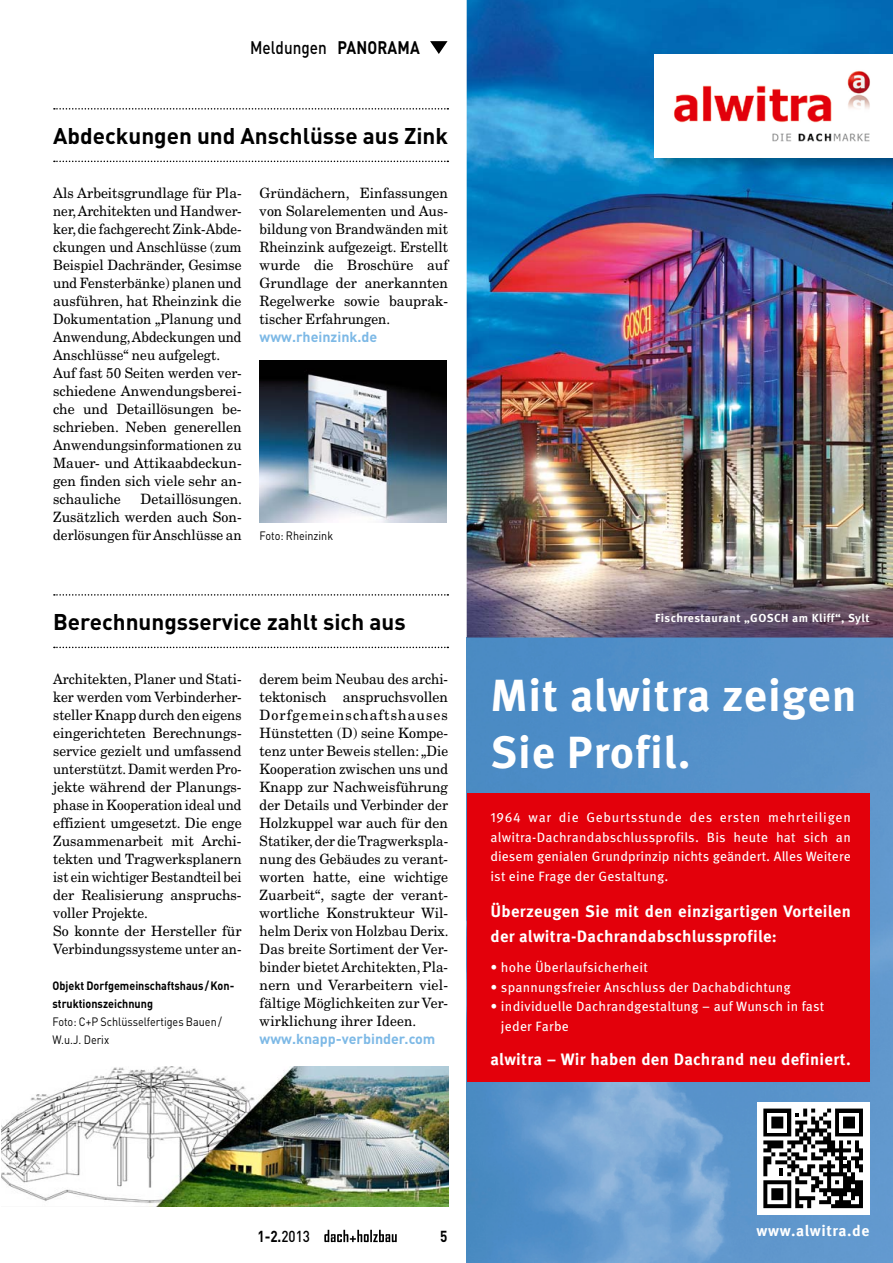
<style>
.page{position:relative;width:893px;height:1263px;background:#fff}
.page>*{position:absolute;margin:0;border:0;box-sizing:border-box;transform-origin:0 0}
.t1{font:700 45px/57px "Meta Pro";letter-spacing:.02em;color:#fff}
.t2{font:700 22.5px "DIN Pro";color:#000}
.t3{font:500 18px "DIN Pro";color:#000;scale:.85 1}
.t4{font:700 16.5px/25.5px "Meta Pro";letter-spacing:.02em;color:#fff}
.t5{font:700 15.75px "DIN Pro";color:#000;scale:.85 1}
.t6{font:700 15.3px "Meta Pro";letter-spacing:.04em;color:#fff}
.t7{font:14.25px/18px "New Century Schlbk LT Std";color:#000;scale:.95 1}
.t8{font:14.25px/18px "New Century Schlbk LT Std";color:#000}
.t9{font:13.5px/19.5px "Meta Pro";letter-spacing:.015em;color:#fff;text-align:justify}
.t10{font:700 12px/18px "DIN Pro";color:#000;scale:.9 1}
.t11{font:12px "DIN Pro";color:#000;scale:.9 1}
.t12{font:700 11.55px "Meta Pro";letter-spacing:.04em;color:#fff}
.s1{font-weight:700}
.s2{font-family:"DIN Pro";font-weight:700;color:#7db9e6}
.s3{font-weight:400}
.s4{font-weight:500}
</style>
<div class="page">
<img style="left:467px;top:0;width:426px;height:1263px">
<div style="left:467px;top:794px;width:403px;height:288px;background:#e3000b"></div>
<div style="left:757px;top:1102px;width:113px;height:113px;background:#fff"></div>
<svg style="left:763px;top:1108px;width:100px;height:100px"></svg>
<img style="left:651px;top:50px;width:242px;height:134px">
<div style="left:655px;top:54px;width:238px;height:103px;background:#fff"></div>
<img style="left:674px;top:71px;width:196px;height:70px">
<svg style="left:430px;top:41px;width:18px;height:13px"></svg>
<svg style="left:324px;top:1230px;width:73px;height:12px"></svg>
<img style="left:260px;top:360px;width:186px;height:162px">
<svg style="left:54px;top:108px;width:394px;height:2px"></svg>
<svg style="left:54px;top:161px;width:394px;height:1px"></svg>
<img style="left:2px;top:1066px;width:446px;height:140px">
<svg style="left:54px;top:594px;width:394px;height:2px"></svg>
<svg style="left:54px;top:647px;width:394px;height:1px"></svg>
<p class="t3" style="left:250px;top:35px;width:201px">Meldungen <span class="s1">PANORAMA</span></p>
<p class="t2" style="left:53px;top:121px;width:396px">Abdeckungen und Anschlüsse aus Zink</p>
<p class="t8" style="left:260px;top:184px;width:190px">Gründächern, Einfassungen von Solarelementen und Aus&shy;bildung von Brandwänden mit<br>Rheinzink aufgezeigt. Erstellt wurde die Broschüre auf<br>Grundlage der anerkannten<br>Regelwerke sowie bauprak&shy;tischer Erfahrungen. <span class="s2">www.rheinzink.de</span></p>
<p class="t8" style="left:53px;top:184px;width:190px">Als Arbeitsgrundlage für Pla&shy;ner, Architekten und Handwer&shy;ker, die fachgerecht Zink-Abde&shy;ckungen und Anschlüsse (zum<br>Beispiel Dachränder, Gesimse und Fensterbänke) planen und ausführen, hat Rheinzink die<br>Dokumentation „Planung und<br>Anwendung, Abdeckungen und<br>Anschlüsse“ neu aufgelegt.<br>Auf fast 50 Seiten werden ver&shy;schiedene Anwendungsberei&shy;che und Detaillösungen be&shy;schrieben. Neben generellen<br>Anwendungsinformationen zu<br>Mauer- und Attikaabdeckun&shy;gen finden sich viele sehr an&shy;schauliche</p>
<p class="t8" style="left:53px;top:490px;width:190px;text-align:justify;text-indent:87px">Detaillösungen.<br>Zusätzlich werden auch Son&shy;derlösungen für Anschlüsse an</p>
<p class="t11" style="left:260px;top:528px;width:83px">Foto: Rheinzink</p>
<p class="t2" style="left:53px;top:607px;width:354px">Berechnungsservice zahlt sich aus</p>
<p class="t7" style="left:260px;top:670px;width:200px">derem beim Neubau des archi&shy;tektonisch anspruchsvollen<br>Dorfgemeinschaftshauses<br>Hünstetten (D) seine Kompe&shy;tenz unter Beweis stellen: „Die<br>Kooperation zwischen uns und<br>Knapp zur Nachweisführung der Details und Verbinder der<br>Holzkuppel war auch für den<br>Statiker, der die Tragwerkspla&shy;nung des Gebäudes zu verant&shy;worten hatte, eine wichtige<br>Zuarbeit“, sagte der verant&shy;wortliche Konstrukteur Wil&shy;helm Derix von Holzbau Derix.<br>Das breite Sortiment der Ver&shy;binder bietet Architekten, Pla&shy;nern und Verarbeitern viel&shy;fältige Möglichkeiten zur Ver&shy;wirklichung ihrer Ideen. <span class="s2">www.knapp-verbinder.com</span></p>
<p class="t7" style="left:53px;top:670px;width:200px">Architekten, Planer und Stati&shy;ker werden vom Verbinderher&shy;steller Knapp durch den eigens eingerichteten Berechnungs&shy;service gezielt und umfassend unterstützt. Damit werden Pro&shy;jekte während der Planungs&shy;phase in Kooperation ideal und effizient umgesetzt. Die enge<br>Zusammenarbeit mit Archi&shy;tekten und Tragwerksplanern ist ein wichtiger Bestandteil bei der Realisierung anspruchs&shy;voller Projekte.<br>So konnte der Hersteller für<br>Verbindungssysteme unter an-</p>
<p class="t10" style="left:53px;top:976px;width:203px">Objekt Dorfgemeinschaftshaus/Kon&shy;struktionszeichnung<br><span class="s3">Foto: C+P Schlüsselfertiges Bauen/<br>W.u.J. Derix</span></p>
<p class="t12" style="left:655px;top:611px;width:216px">Fischrestaurant „GOSCH am Kliff“, Sylt</p>
<p class="t1" style="left:490px;top:668px;width:368px">Mit alwitra zeigen<br>Sie Profil.</p>
<p class="t9" style="left:490px;top:808px;width:362px">1964 war die Geburtsstunde des ersten mehrteiligen alwitra-Dachrandabschlussprofils. Bis heute hat sich an diesem genialen Grundprinzip nichts geändert. Alles Weitere ist eine Frage der Gestaltung.</p>
<p class="t4" style="left:490px;top:899px;width:362px">Überzeugen Sie mit den einzigartigen Vorteilen der alwitra-Dachrandabschlussprofile:</p>
<p class="t9" style="left:490px;top:958px;width:159px">• hohe Überlaufsicherheit</p>
<p class="t9" style="left:490px;top:978px;width:302px">• spannungsfreier Anschluss der Dachabdichtung</p>
<p class="t9" style="left:501px;top:997px;width:325px;text-indent:-11px">• individuelle Dachrandgestaltung – auf Wunsch in fast jeder Farbe</p>
<p class="t4" style="left:490px;top:1047px;width:362px">alwitra – Wir haben den Dachrand neu definiert.</p>
<p class="t5" style="left:257px;top:1226px;width:63px">1-2.<span class="s4">2013</span></p>
<p class="t5" style="left:440px;top:1226px;width:10px">5</p>
<p class="t6" style="left:756px;top:1221px;width:115px">www.alwitra.de</p>
</div>
